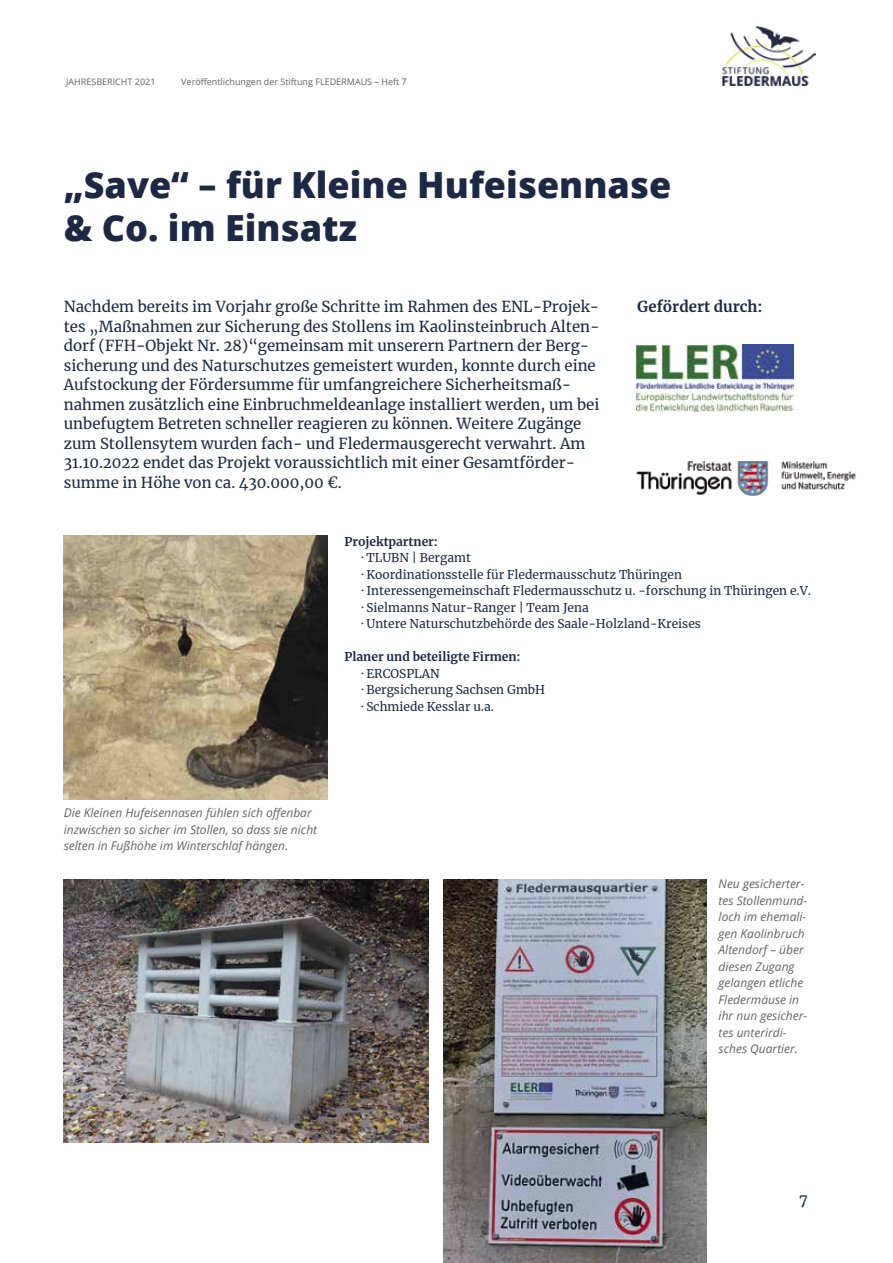
<style>
.page{position:relative;width:893px;height:1263px;background:#fff}
.page>*{position:absolute;margin:0;border:0;box-sizing:border-box;transform-origin:0 0}
.t1{font:800 36px/43.2px "Open Sans";color:#1d2944}
.t2{font:15px/19.5px "Merriweather";color:#1d2944}
.t3{font:700 15px "Merriweather";color:#1d2944}
.t4{font:italic 12px/16.5px "Open Sans";color:#636363}
.t5{font:12px/16.5px "Merriweather";color:#1d2944}
.t6{font:700 12px "Merriweather";color:#1d2944}
.t7{font:9px "Open Sans";color:#636363}
</style>
<div class="page">
<img style="left:723px;top:27px;width:92px;height:58px">
<img style="left:636px;top:461px;width:220px;height:35px">
<img style="left:637px;top:345px;width:157px;height:66px">
<img style="left:64px;top:536px;width:263px;height:263px">
<img style="left:64px;top:879px;width:364px;height:264px">
<img style="left:443px;top:879px;width:264px;height:384px">
<p class="t7" style="left:66px;top:75px;width:91px">JAHRESBERICHT 2021</p>
<p class="t7" style="left:181px;top:75px;width:227px">Veröffentlichungen der Stiftung FLEDERMAUS – Heft 7</p>
<h1 class="t1" style="left:64px;top:161px;width:609px">„Save“ – für Kleine Hufeisennase &amp; Co. im Einsatz</h1>
<p class="t2" style="left:64px;top:297px;width:537px">Nachdem bereits im Vorjahr große Schritte im Rahmen des ENL-Projek&shy;tes „Maßnahmen zur Sicherung des Stollens im Kaolinsteinbruch Alten&shy;dorf (FFH-Objekt Nr. 28)“gemeinsam mit unserern Partnern der Berg&shy;sicherung und des Naturschutzes gemeistert wurden, konnte durch eine Aufstockung der Fördersumme für umfangreichere Sicherheitsmaß&shy;nahmen zusätzlich eine Einbruchmeldeanlage installiert werden, um bei unbefugtem Betreten schneller reagieren zu können. Weitere Zugänge zum Stollensytem wurden fach- und Fledermausgerecht verwahrt. Am 31.10.2022 endet das Projekt voraussichtlich mit einer Gesamtförder&shy;summe in Höhe von ca. 430.000,00 €.</p>
<p class="t3" style="left:637px;top:297px;width:127px">Gefördert durch:</p>
<p class="t6" style="left:344px;top:533px;width:95px">Projektpartner:</p>
<p class="t5" style="left:361px;top:549px;width:451px">· TLUBN | Bergamt<br>· Koordinationsstelle für Fledermausschutz Thüringen<br>· Interessengemeinschaft Fledermausschutz u. -forschung in Thüringen e.V. · Sielmanns Natur-Ranger | Team Jena<br>· Untere Naturschutzbehörde des Saale-Holzland-Kreises</p>
<p class="t6" style="left:344px;top:648px;width:178px">Planer und beteiligte Firmen:</p>
<p class="t5" style="left:361px;top:664px;width:185px">· ERCOSPLAN<br>· Bergsicherung Sachsen GmbH · Schmiede Kesslar u.a.</p>
<p class="t4" style="left:64px;top:804px;width:255px">Die Kleinen Hufeisennasen fühlen sich offenbar inzwischen so sicher im Stollen, so dass sie nicht selten in Fußhöhe im Winterschlaf hängen.</p>
<p class="t4" style="left:719px;top:875px;width:90px">Neu gesicherter&shy;tes Stollenmund&shy;loch im ehemali&shy;gen Kaolinbruch<br>Altendorf – über diesen Zugang gelangen etliche<br>Fledermäuse in ihr nun gesicher&shy;tes unterirdi&shy;sches Quartier.</p>
<p class="t2" style="left:799px;top:1190px;width:10px">7</p>
</div>
